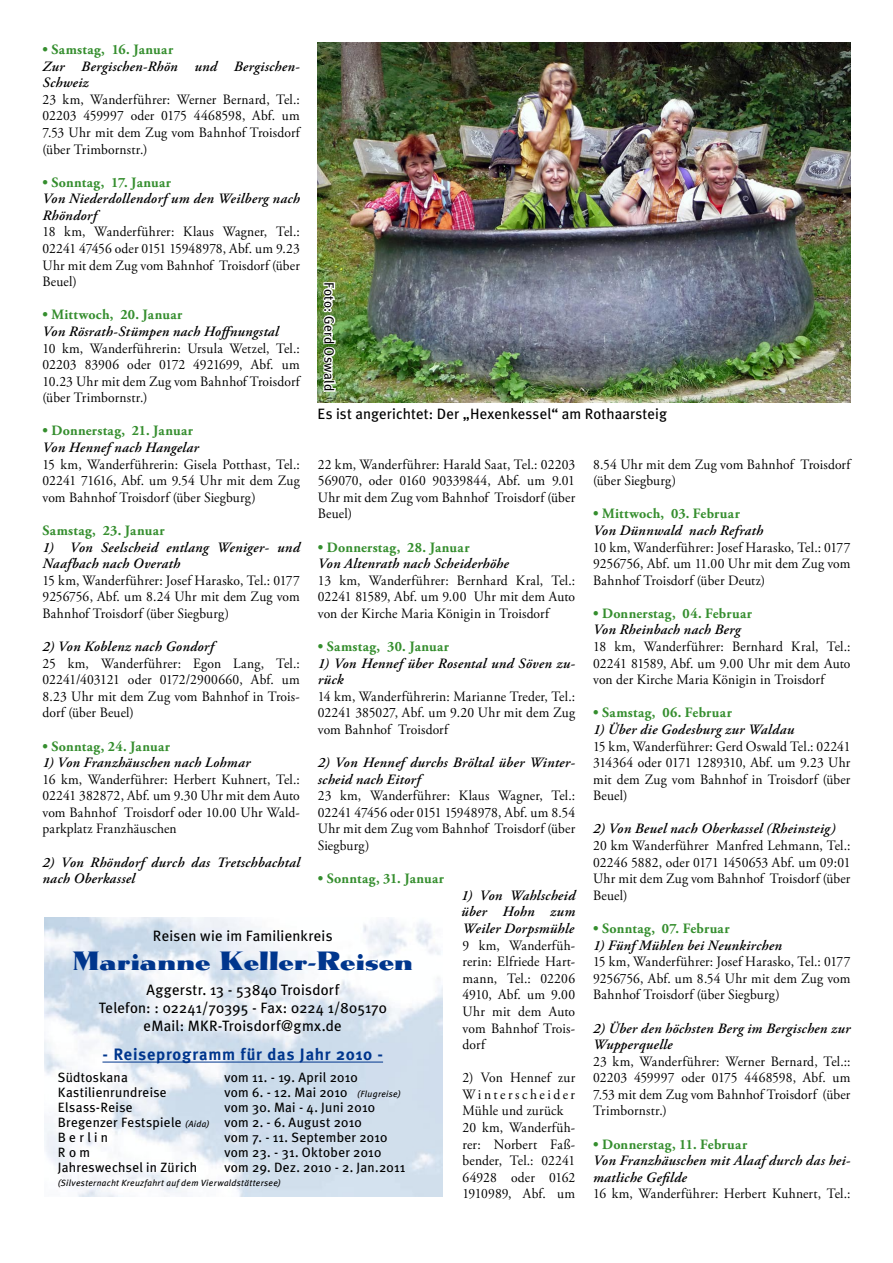
<style>
.page{position:relative;width:893px;height:1263px;background:#fff}
.page>*{position:absolute;margin:0;border:0;box-sizing:border-box;transform-origin:0 0}
.t1{font:24px "Metropolis ICG";letter-spacing:.005em;color:#00368d}
.t2{font:700 16.5px "Meta Plus";letter-spacing:.045em;color:#00368d}
.t3{font:15px/18px "Meta Plus";letter-spacing:.01em;color:#000;text-align:center}
.t4{font:14.25px/16.6px "Adobe Garamond Pro";letter-spacing:.01em;color:#000;text-align:justify;scale:.95 1}
.t5{font:italic 600 14.25px/16.6px "Adobe Garamond Pro";letter-spacing:.02em;color:#000}
.t6{font:700 14.25px "Adobe Garamond Pro";letter-spacing:.025em;color:#358e2e}
.t7{font:13.5px/15px "Meta Plus";letter-spacing:.02em;color:#000}
.t8{font:italic 9px "Meta Plus";letter-spacing:.035em;color:#000}
.s1{font-style:italic;font-size:9px}
</style>
<div class="page">
<img style="left:44px;top:918px;width:398px;height:279px">
<hr style="left:102px;top:1062px;width:281px;height:1px;background:#00368d">
<img style="left:318px;top:43px;width:532px;height:359px">
<svg style="left:321px;top:281px;width:16px;height:113px"></svg>
<p class="t6" style="left:43px;top:41px;width:132px">• Samstag, 16. Januar</p>
<p class="t5" style="left:43px;top:58px;width:259px">Zur Bergischen-Rhön und Bergischen-<br>Schweiz</p>
<p class="t4" style="left:43px;top:91px;width:272px">23 km, Wanderführer: Werner Bernard, Tel.:<br>02203 459997 oder 0175 4468598, Abf. um 7.53 Uhr mit dem Zug vom Bahnhof Troisdorf (über Trimbornstr.)</p>
<p class="t6" style="left:43px;top:174px;width:130px">• Sonntag, 17. Januar</p>
<p class="t5" style="left:43px;top:191px;width:259px">Von Niederdollendorf um den Weilberg nach<br>Rhöndorf</p>
<p class="t4" style="left:43px;top:224px;width:272px">18 km, Wanderführer: Klaus Wagner, Tel.:<br>02241 47456 oder 0151 15948978, Abf. um 9.23<br>Uhr mit dem Zug vom Bahnhof Troisdorf (über Beuel)</p>
<p class="t6" style="left:43px;top:307px;width:141px">• Mittwoch, 20. Januar</p>
<p class="t5" style="left:43px;top:324px;width:238px">Von Rösrath-Stümpen nach Hoffnungstal</p>
<p class="t4" style="left:43px;top:340px;width:272px">10 km, Wanderführerin: Ursula Wetzel, Tel.:<br>02203 83906 oder 0172 4921699, Abf. um 10.23 Uhr mit dem Zug vom Bahnhof Troisdorf (über Trimbornstr.)</p>
<p class="t6" style="left:43px;top:423px;width:152px">• Donnerstag, 21. Januar</p>
<p class="t5" style="left:43px;top:440px;width:158px">Von Hennef nach Hangelar</p>
<p class="t4" style="left:43px;top:456px;width:272px">15 km, Wanderführerin: Gisela Potthast, Tel.:<br>02241 71616, Abf. um 9.54 Uhr mit dem Zug vom Bahnhof Troisdorf (über Siegburg)</p>
<p class="t6" style="left:43px;top:522px;width:124px">Samstag, 23. Januar</p>
<p class="t5" style="left:43px;top:539px;width:259px">1) Von Seelscheid entlang Weniger- und<br>Naafbach nach Overath</p>
<p class="t4" style="left:43px;top:572px;width:272px">15 km, Wanderführer: Josef Harasko, Tel.: 0177<br>9256756, Abf. um 8.24 Uhr mit dem Zug vom Bahnhof Troisdorf (über Siegburg)</p>
<p class="t5" style="left:43px;top:639px;width:173px">2) Von Koblenz nach Gondorf</p>
<p class="t4" style="left:43px;top:655px;width:272px">25 km, Wanderführer: Egon Lang, Tel.:<br>02241/403121 oder 0172/2900660, Abf. um 8.23 Uhr mit dem Zug vom Bahnhof in Trois&shy;dorf (über Beuel)</p>
<p class="t6" style="left:43px;top:738px;width:129px">• Sonntag, 24. Januar</p>
<p class="t5" style="left:43px;top:755px;width:209px">1) Von Franzhäuschen nach Lohmar</p>
<p class="t4" style="left:43px;top:771px;width:272px">16 km, Wanderführer: Herbert Kuhnert, Tel.:<br>02241 382872, Abf. um 9.30 Uhr mit dem Auto vom Bahnhof Troisdorf oder 10.00 Uhr Wald&shy;parkplatz Franzhäuschen</p>
<p class="t5" style="left:43px;top:854px;width:259px">2) Von Rhöndorf durch das Tretschbachtal nach Oberkassel</p>
<p class="t7" style="left:337px;top:282px;width:111px;rotate:90deg">Foto: Gerd Oswald</p>
<p class="t3" style="left:318px;top:405px;width:351px">Es ist angerichtet: Der „Hexenkessel“ am Rothaarsteig</p>
<p class="t4" style="left:593px;top:456px;width:272px">8.54 Uhr mit dem Zug vom Bahnhof Troisdorf (über Siegburg)</p>
<p class="t6" style="left:593px;top:506px;width:148px">• Mittwoch, 03. Februar</p>
<p class="t5" style="left:593px;top:523px;width:172px">Von Dünnwald nach Refrath</p>
<p class="t4" style="left:593px;top:539px;width:272px">10 km, Wanderführer: Josef Harasko, Tel.: 0177<br>9256756, Abf. um 11.00 Uhr mit dem Zug vom Bahnhof Troisdorf (über Deutz)</p>
<p class="t6" style="left:593px;top:605px;width:160px">• Donnerstag, 04. Februar</p>
<p class="t5" style="left:593px;top:622px;width:149px">Von Rheinbach nach Berg</p>
<p class="t4" style="left:593px;top:639px;width:272px">18 km, Wanderführer: Bernhard Kral, Tel.:<br>02241 81589, Abf. um 9.00 Uhr mit dem Auto von der Kirche Maria Königin in Troisdorf</p>
<p class="t6" style="left:593px;top:704px;width:140px">• Samstag, 06. Februar</p>
<p class="t5" style="left:593px;top:722px;width:202px">1) Über die Godesburg zur Waldau</p>
<p class="t4" style="left:593px;top:738px;width:272px">15 km, Wanderführer: Gerd Oswald Tel.: 02241<br>314364 oder 0171 1289310, Abf. um 9.23 Uhr mit dem Zug vom Bahnhof in Troisdorf (über Beuel)</p>
<p class="t5" style="left:593px;top:821px;width:244px">2) Von Beuel nach Oberkassel (Rheinsteig)</p>
<p class="t4" style="left:593px;top:838px;width:272px">20 km Wanderführer Manfred Lehmann, Tel.:<br>02246 5882, oder 0171 1450653 Abf. um 09:01<br>Uhr mit dem Zug vom Bahnhof Troisdorf (über Beuel)</p>
<p class="t6" style="left:593px;top:920px;width:138px">• Sonntag, 07. Februar</p>
<p class="t5" style="left:593px;top:937px;width:190px">1) Fünf Mühlen bei Neunkirchen</p>
<p class="t4" style="left:593px;top:954px;width:272px">15 km, Wanderführer: Josef Harasko, Tel.: 0177<br>9256756, Abf. um 8.54 Uhr mit dem Zug vom Bahnhof Troisdorf (über Siegburg)</p>
<p class="t5" style="left:593px;top:1020px;width:259px">2) Über den höchsten Berg im Bergischen zur<br>Wupperquelle</p>
<p class="t4" style="left:593px;top:1053px;width:272px">23 km, Wanderführer: Werner Bernard, Tel.::<br>02203 459997 oder 0175 4468598, Abf. um 7.53 mit dem Zug vom Bahnhof Troisdorf (über Trimbornstr.)</p>
<p class="t6" style="left:593px;top:1136px;width:156px">• Donnerstag, 11. Februar</p>
<p class="t5" style="left:593px;top:1153px;width:259px">Von Franzhäuschen mit Alaaf durch das hei&shy;matliche Gefilde</p>
<p class="t4" style="left:593px;top:1186px;width:272px">16 km, Wanderführer: Herbert Kuhnert, Tel.:</p>
<p class="t4" style="left:318px;top:456px;width:272px">22 km, Wanderführer: Harald Saat, Tel.: 02203<br>569070, oder 0160 90339844, Abf. um 9.01<br>Uhr mit dem Zug vom Bahnhof Troisdorf (über Beuel)</p>
<p class="t6" style="left:318px;top:539px;width:153px">• Donnerstag, 28. Januar</p>
<p class="t5" style="left:318px;top:556px;width:192px">Von Altenrath nach Scheiderhöhe</p>
<p class="t4" style="left:318px;top:572px;width:272px">13 km, Wanderführer: Bernhard Kral, Tel.:<br>02241 81589, Abf. um 9.00 Uhr mit dem Auto von der Kirche Maria Königin in Troisdorf</p>
<p class="t6" style="left:318px;top:638px;width:133px">• Samstag, 30. Januar</p>
<p class="t5" style="left:318px;top:655px;width:259px">1) Von Hennef über Rosental und Söven zu&shy;rück</p>
<p class="t4" style="left:318px;top:688px;width:272px">14 km, Wanderführerin: Marianne Treder, Tel.:<br>02241 385027, Abf. um 9.20 Uhr mit dem Zug vom Bahnhof Troisdorf</p>
<p class="t5" style="left:318px;top:755px;width:259px">2) Von Hennef durchs Bröltal über Winter&shy;scheid nach Eitorf</p>
<p class="t4" style="left:318px;top:788px;width:272px">23 km, Wanderführer: Klaus Wagner, Tel.:<br>02241 47456 oder 0151 15948978, Abf. um 8.54<br>Uhr mit dem Zug vom Bahnhof Troisdorf (über Siegburg)</p>
<p class="t6" style="left:318px;top:870px;width:128px">• Sonntag, 31. Januar</p>
<p class="t5" style="left:461px;top:887px;width:116px;text-align:justify">1) Von Wahlscheid über Hohn zum Weiler Dorpsmühle</p>
<p class="t4" style="left:463px;top:937px;width:120px">9 km, Wanderfüh&shy;rerin: Elfriede Hart&shy;mann, Tel.: 02206<br>4910, Abf. um 9.00<br>Uhr mit dem Auto vom Bahnhof Trois&shy;dorf</p>
<p class="t4" style="left:463px;top:1070px;width:120px;text-align:left">2) Von Hennef zur<br>Winterscheider<br>Mühle und zurück<br>20 km, Wanderfüh&shy;rer: Norbert Faß&shy;bender, Tel.: 02241<br>64928 oder 0162<br>1910989, Abf. um</p>
<p class="t3" style="left:153px;top:926px;width:181px">Reisen wie im Familienkreis</p>
<h1 class="t1" style="left:72px;top:944px;width:342px">Marianne Keller-Reisen</h1>
<p class="t3" style="left:99px;top:980px;width:290px">Aggerstr. 13 - 53840 Troisdorf<br>Telefon: : 02241/70395 - Fax: 0224 1/805170 eMail: MKR-Troisdorf@gmx.de</p>
<p class="t2" style="left:102px;top:1044px;width:282px">- Reiseprogramm für das Jahr 2010 -</p>
<p class="t7" style="left:58px;top:1070px;width:71px">Südtoskana</p>
<p class="t7" style="left:224px;top:1070px;width:135px">vom 11. - 19. April 2010</p>
<p class="t7" style="left:58px;top:1085px;width:110px">Kastilienrundreise</p>
<p class="t7" style="left:224px;top:1085px;width:178px">vom 6. - 12. Mai 2010 <span class="s1">(Flugreise)</span></p>
<p class="t7" style="left:58px;top:1100px;width:76px">Elsass-Reise</p>
<p class="t7" style="left:58px;top:1100px;width:319px;text-indent:166px">vom 30. Mai - 4. Juni 2010<br>Bregenzer Festspiele <span class="s1">(Aida)</span> vom 2. - 6. August 2010<br>B e r l i n</p>
<p class="t7" style="left:224px;top:1130px;width:165px">vom 7. - 11. September 2010</p>
<p class="t7" style="left:58px;top:1145px;width:34px">R o m</p>
<p class="t7" style="left:224px;top:1145px;width:158px">vom 23. - 31. Oktober 2010</p>
<p class="t7" style="left:58px;top:1160px;width:141px">Jahreswechsel in Zürich</p>
<p class="t7" style="left:224px;top:1160px;width:182px">vom 29. Dez. 2010 - 2. Jan.2011</p>
<p class="t8" style="left:58px;top:1177px;width:225px">(Silvesternacht Kreuzfahrt auf dem Vierwaldstättersee)</p>
</div>
